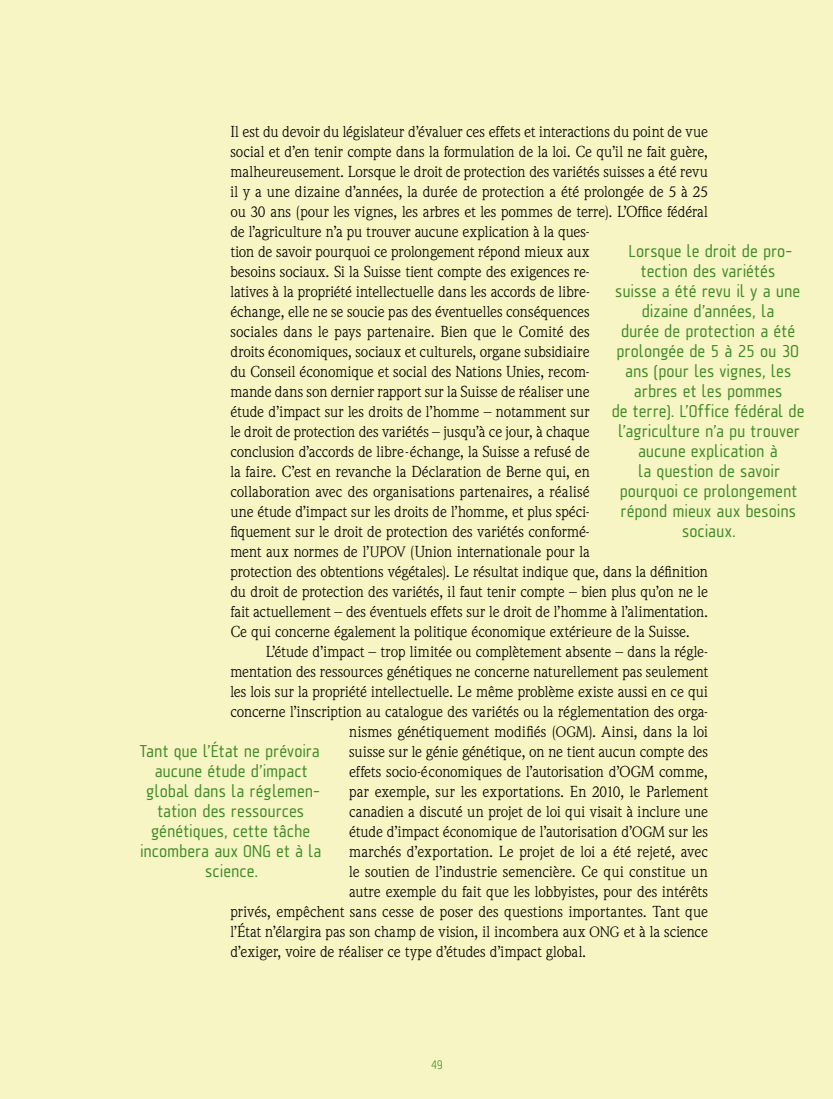
<style>
.page{position:relative;width:833px;height:1099px;background:#fff}
.page>*{position:absolute;margin:0;border:0;box-sizing:border-box;transform-origin:0 0}
.t1{font:17.5px/20px "A Asanu";letter-spacing:-.005em;color:#408927;text-align:center}
.t2{font:15.62px/20px "Weidemann Std";letter-spacing:-.005em;color:#000}
.t3{font:300 12.5px "A Asanu";color:#408927}
.s1{font-size:14.75px}
</style>
<div class="page">
<div style="left:0;top:0;width:833px;height:1098px;background:#f6f5c3"></div>
<p class="t2" style="left:230px;top:121px;width:479px">Il est du devoir du législateur d’évaluer ces effets et interactions du point de vue social et d’en tenir compte dans la formulation de la loi. Ce qu’il ne fait guère, malheureusement. Lorsque le droit de protection des variétés suisses a été revu il y a une dizaine d’années, la durée de protection a été prolongée de <span class="s1">5</span> à <span class="s1">25 </span>ou <span class="s1">30</span> ans (pour les vignes, les arbres et les pommes de terre). L’Office fédéral de l’agriculture n’a pu trouver aucune explication à la ques-<br>tion de savoir pourquoi ce prolongement répond mieux aux<br>besoins sociaux. Si la Suisse tient compte des exigences re-<br>latives à la propriété intellectuelle dans les accords de libre-<br>échange, elle ne se soucie pas des éventuelles conséquences<br>sociales dans le pays partenaire. Bien que le Comité des<br>droits économiques, sociaux et culturels, organe subsidiaire<br>du Conseil économique et social des Nations Unies, recom-<br>mande dans son dernier rapport sur la Suisse de réaliser une<br>étude d’impact sur les droits de l’homme – notamment sur<br>le droit de protection des variétés – jusqu’à ce jour, à chaque<br>conclusion d’accords de libre-échange, la Suisse a refusé de<br>la faire. C’est en revanche la Déclaration de Berne qui, en<br>collaboration avec des organisations partenaires, a réalisé<br>une étude d’impact sur les droits de l’homme, et plus spéci-<br>fiquement sur le droit de protection des variétés conformé-<br>ment aux normes de l’<span class="s1">UPOV</span> (Union internationale pour la<br>protection des obtentions végétales). Le résultat indique que, dans la définition du droit de protection des variétés, il faut tenir compte – bien plus qu’on ne le fait actuellement – des éventuels effets sur le droit de l’homme à l’alimentation.<br>Ce qui concerne également la politique économique extérieure de la Suisse.</p>
<p class="t2" style="left:266px;top:641px;width:444px">L’étude d’impact – trop limitée ou complètement absente – dans la régle-</p>
<p class="t2" style="left:230px;top:661px;width:479px">mentation des ressources génétiques ne concerne naturellement pas seulement</p>
<p class="t2" style="left:230px;top:681px;width:479px">les lois sur la propriété intellectuelle. Le même problème existe aussi en ce qui</p>
<p class="t2" style="left:230px;top:701px;width:479px">concerne l’inscription au catalogue des variétés ou la réglementation des orga-</p>
<p class="t2" style="left:349px;top:721px;width:360px">nismes génétiquement modifiés (<span class="s1">OGM</span>). Ainsi, dans la loi</p>
<p class="t2" style="left:349px;top:741px;width:360px">suisse sur le génie génétique, on ne tient aucun compte des</p>
<p class="t2" style="left:349px;top:761px;width:360px">effets socio-économiques de l’autorisation d’OGM comme,</p>
<p class="t2" style="left:349px;top:781px;width:360px">par exemple, sur les exportations. En <span class="s1">2010</span>, le Parlement</p>
<p class="t2" style="left:349px;top:801px;width:360px">canadien a discuté un projet de loi qui visait à inclure une</p>
<p class="t2" style="left:349px;top:821px;width:360px">étude d’impact économique de l’autorisation d’<span class="s1">OGM</span> sur les</p>
<p class="t2" style="left:349px;top:841px;width:360px">marchés d’exportation. Le projet de loi a été rejeté, avec</p>
<p class="t2" style="left:349px;top:861px;width:360px">le soutien de l’industrie semencière. Ce qui constitue un</p>
<p class="t2" style="left:349px;top:881px;width:360px">autre exemple du fait que les lobbyistes, pour des intérêts</p>
<p class="t2" style="left:230px;top:901px;width:479px">privés, empêchent sans cesse de poser des questions importantes. Tant que</p>
<p class="t2" style="left:230px;top:921px;width:479px">l’État n’élargira pas son champ de vision, il incombera aux <span class="s1">ONG</span> et à la science</p>
<p class="t2" style="left:230px;top:941px;width:357px">d’exiger, voire de réaliser ce type d’études d’impact global.</p>
<p class="t1" style="left:611px;top:241px;width:194px">Lorsque le droit de pro&shy;tection des variétés<br>suisse a été revu il y a une dizaine d’années, la<br>durée de protection a été prolongée de 5 à 25 ou 30 ans (pour les vignes, les arbres et les pommes<br>de terre). L’Office fédéral de l’agriculture n’a pu trouver aucune explication à<br>la question de savoir pourquoi ce prolongement répond mieux aux besoins sociaux.</p>
<p class="t1" style="left:139px;top:741px;width:184px">Tant que l’État ne prévoira aucune étude d’impact global dans la réglemen&shy;tation des ressources génétiques, cette tâche incombera aux ONG et à la science.</p>
<p class="t3" style="left:431px;top:1058px;width:14px">49</p>
</div>
